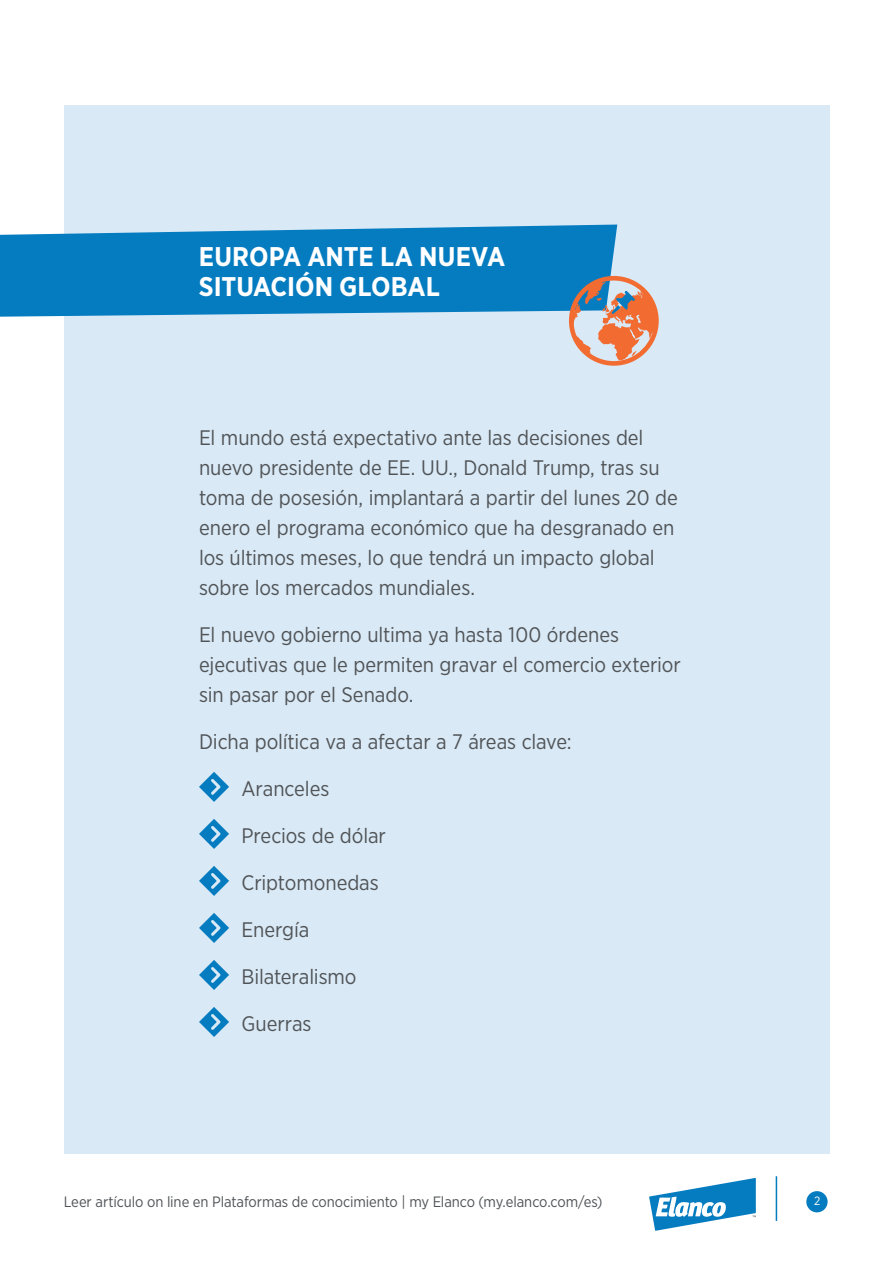
<style>
.page{position:relative;width:893px;height:1263px;background:#fff}
.page>*{position:absolute;margin:0;border:0;box-sizing:border-box;transform-origin:0 0}
.Titulo_segundario{font:700 27px/30px "Gotham Narrow";color:#fff}
.Online_txt{font:21px/30px "Gotham Narrow";letter-spacing:-.005em;color:#505457}
.t1{font:15px "Gotham Narrow";letter-spacing:-.005em;color:#505457}
.t2{font:12px "Gotham Narrow";color:#fff}
</style>
<div class="page">
<div style="left:64px;top:105px;width:765px;height:1048px;background:#d9e9f6"></div>
<div style="left:806px;top:1191px;width:22px;height:21px;background:#067cc0;border-radius:50%"></div>
<hr style="left:776px;top:1176px;width:1px;height:45px;background:#067cc0">
<svg style="left:649px;top:1178px;width:107px;height:53px"></svg>
<svg style="left:199px;top:772px;width:30px;height:30px"></svg>
<svg style="left:199px;top:819px;width:30px;height:30px"></svg>
<svg style="left:199px;top:866px;width:30px;height:30px"></svg>
<svg style="left:199px;top:913px;width:30px;height:30px"></svg>
<svg style="left:199px;top:960px;width:30px;height:30px"></svg>
<svg style="left:199px;top:1007px;width:30px;height:30px"></svg>
<svg style="left:0;top:225px;width:617px;height:92px;background:#1986c4"></svg>
<svg style="left:569px;top:276px;width:90px;height:90px"></svg>
<p class="Titulo_segundario" style="left:199px;top:241px;width:308px">EUROPA ANTE LA NUEVA<br>SITUACIÓN GLOBAL</p>
<p class="Online_txt" style="left:199px;top:422px;width:480px">El mundo está expectativo ante las decisiones del nuevo presidente de EE. UU., Donald Trump, tras su toma de posesión, implantará a partir del lunes 20 de enero el programa económico que ha desgranado en los últimos meses, lo que tendrá un impacto global sobre los mercados mundiales.</p>
<p class="Online_txt" style="left:199px;top:619px;width:483px">El nuevo gobierno ultima ya hasta 100 órdenes ejecutivas que le permiten gravar el comercio exterior sin pasar por el Senado.</p>
<p class="Online_txt" style="left:199px;top:726px;width:374px">Dicha política va a afectar a 7 áreas clave:</p>
<p class="Online_txt" style="left:242px;top:773px;width:90px">Aranceles</p>
<p class="Online_txt" style="left:242px;top:820px;width:146px">Precios de dólar</p>
<p class="Online_txt" style="left:242px;top:867px;width:139px">Criptomonedas</p>
<p class="Online_txt" style="left:242px;top:914px;width:69px">Energía</p>
<p class="Online_txt" style="left:242px;top:961px;width:117px">Bilateralismo</p>
<p class="Online_txt" style="left:242px;top:1008px;width:72px">Guerras</p>
<p class="t1" style="left:64px;top:1192px;width:540px">Leer artículo on line en Plataformas de conocimiento | my Elanco (my.elanco.com/es)</p>
<p class="t2" style="left:814px;top:1194px;width:8px">2</p>
</div>
